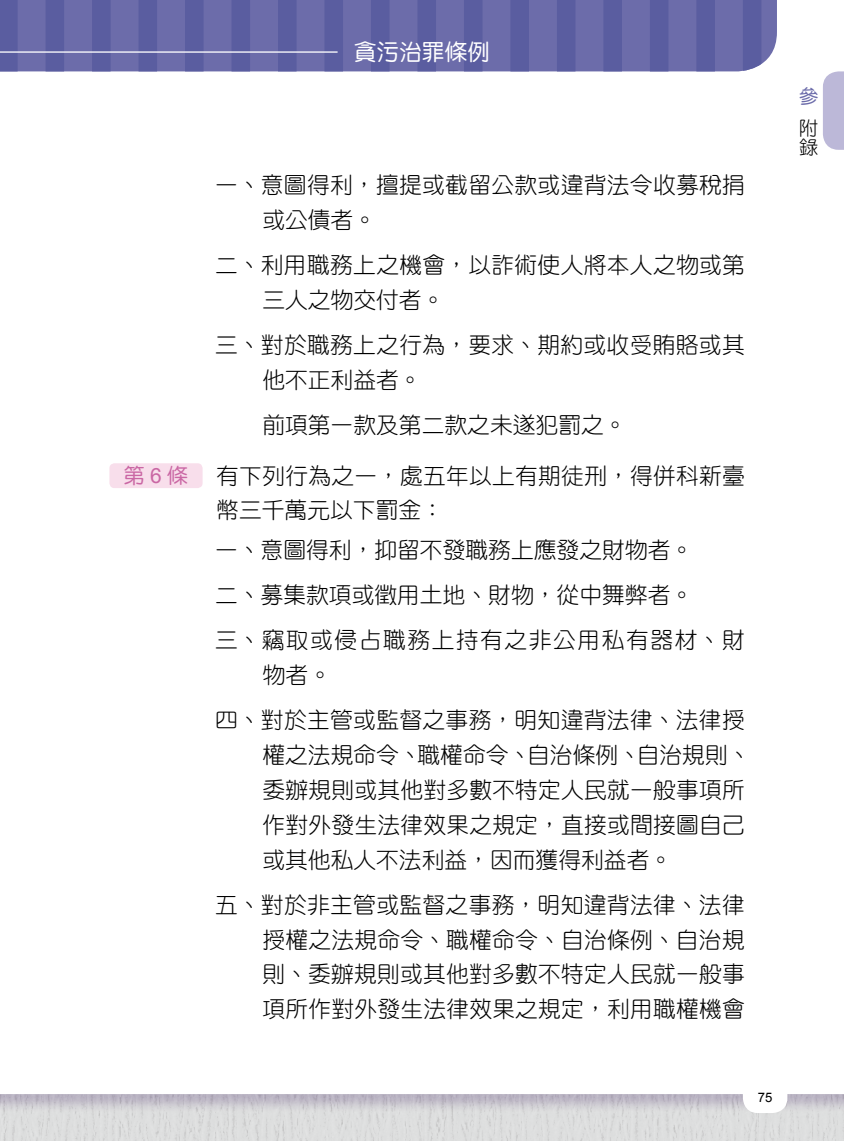
<style>
.page{position:relative;width:844px;height:1141px;background:#fff}
.page>*{position:absolute;margin:0;border:0;box-sizing:border-box;transform-origin:0 0}
.t1{font:22.75px/35px "DF Yuan Std W3";letter-spacing:.01em;color:#000}
.t2{font:22.75px "DF Yuan Std W5";color:#fff}
.t3{font:19.25px/19.2px "DF Yuan Std W3";color:#000}
.t4{font:19.25px "DF Yuan Std W5";color:#6c6caa}
.t5{font:13.12px "Arial";color:#000}
.s1{font-family:"DF Yuan Std W5";font-size:21px;color:#ca67a4}
.s2{font-family:"Arial";font-size:21px;color:#ca67a4}
</style>
<div class="page">
<svg style="left:823px;top:71px;width:20px;height:79px;background:#c0bcda"></svg>
<div style="left:109px;top:463px;width:93px;height:25px;background:#f8deeb;border-radius:5px"></div>
<div style="left:18px;top:0;width:758px;height:71px;background:#6c6caa"></div>
<svg style="left:0;top:0;width:18px;height:71px"></svg>
<svg style="left:371px;top:0;width:18px;height:71px"></svg>
<svg style="left:185px;top:0;width:18px;height:71px"></svg>
<svg style="left:556px;top:0;width:19px;height:71px"></svg>
<svg style="left:92px;top:0;width:19px;height:71px"></svg>
<svg style="left:464px;top:0;width:18px;height:71px"></svg>
<svg style="left:278px;top:0;width:18px;height:71px"></svg>
<svg style="left:649px;top:0;width:19px;height:71px"></svg>
<svg style="left:46px;top:0;width:18px;height:71px"></svg>
<svg style="left:417px;top:0;width:19px;height:71px"></svg>
<svg style="left:231px;top:0;width:19px;height:71px"></svg>
<svg style="left:603px;top:0;width:18px;height:71px"></svg>
<svg style="left:138px;top:0;width:19px;height:71px"></svg>
<svg style="left:510px;top:0;width:19px;height:71px"></svg>
<svg style="left:324px;top:0;width:19px;height:71px"></svg>
<svg style="left:696px;top:0;width:18px;height:71px"></svg>
<svg style="left:742px;top:0;width:19px;height:71px"></svg>
<hr style="left:0;top:51px;width:337px;height:2px;background:#fff">
<div style="left:0;top:1093px;width:843px;height:48px;background:#492673;opacity:.25"></div>
<div style="left:742px;top:1076px;width:45px;height:37px;background:#fff;border-radius:15px"></div>
<p class="t2" style="left:353px;top:40px;width:138px">貪污治罪條例</p>
<p class="t1" style="left:262px;top:167px;width:484px;text-indent:-47px">一、意圖得利，擅提或截留公款或違背法令收募稅捐或公債者。</p>
<p class="t1" style="left:262px;top:247px;width:484px;text-indent:-47px">二、利用職務上之機會，以詐術使人將本人之物或第三人之物交付者。</p>
<p class="t1" style="left:262px;top:327px;width:484px;text-indent:-47px">三、對於職務上之行為，要求、期約或收受賄賂或其他不正利益者。</p>
<p class="t1" style="left:262px;top:407px;width:365px">前項第一款及第二款之未遂犯罰之。</p>
<p class="t1" style="left:216px;top:458px;width:530px;line-height:33.9px;text-indent:-92px"><span class="s1">第</span> <span class="s2">6</span> <span class="s1">條</span> 有下列行為之一，處五年以上有期徒刑，得併科新臺幣三千萬元以下罰金：</p>
<p class="t1" style="left:215px;top:527px;width:531px;line-height:45px">一、意圖得利，抑留不發職務上應發之財物者。<br>二、募集款項或徵用土地、財物，從中舞弊者。<br>三、竊取或侵占職務上持有之非公用私有器材、財</p>
<p class="t1" style="left:215px;top:652px;width:531px;line-height:45px;text-indent:47px">物者。<br>四、對於主管或監督之事務，明知違背法律、法律授</p>
<p class="t1" style="left:262px;top:737px;width:489px">權之法規命令、職權命令、自治條例、自治規則、委辦規則或其他對多數不特定人民就一般事項所作對外發生法律效果之規定，直接或間接圖自己或其他私人不法利益，因而獲得利益者。</p>
<p class="t1" style="left:262px;top:886px;width:484px;text-align:justify;text-indent:-47px">五、對於非主管或監督之事務，明知違背法律、法律授權之法規命令、職權命令、自治條例、自治規則、委辦規則或其他對多數不特定人民就一般事項所作對外發生法律效果之規定，利用職權機會</p>
<p class="t4" style="left:799px;top:85px;width:20px">參</p>
<p class="t3" style="left:799px;top:118px;width:20px">附錄</p>
<p class="t5" style="left:757px;top:1089px;width:16px">75</p>
</div>
